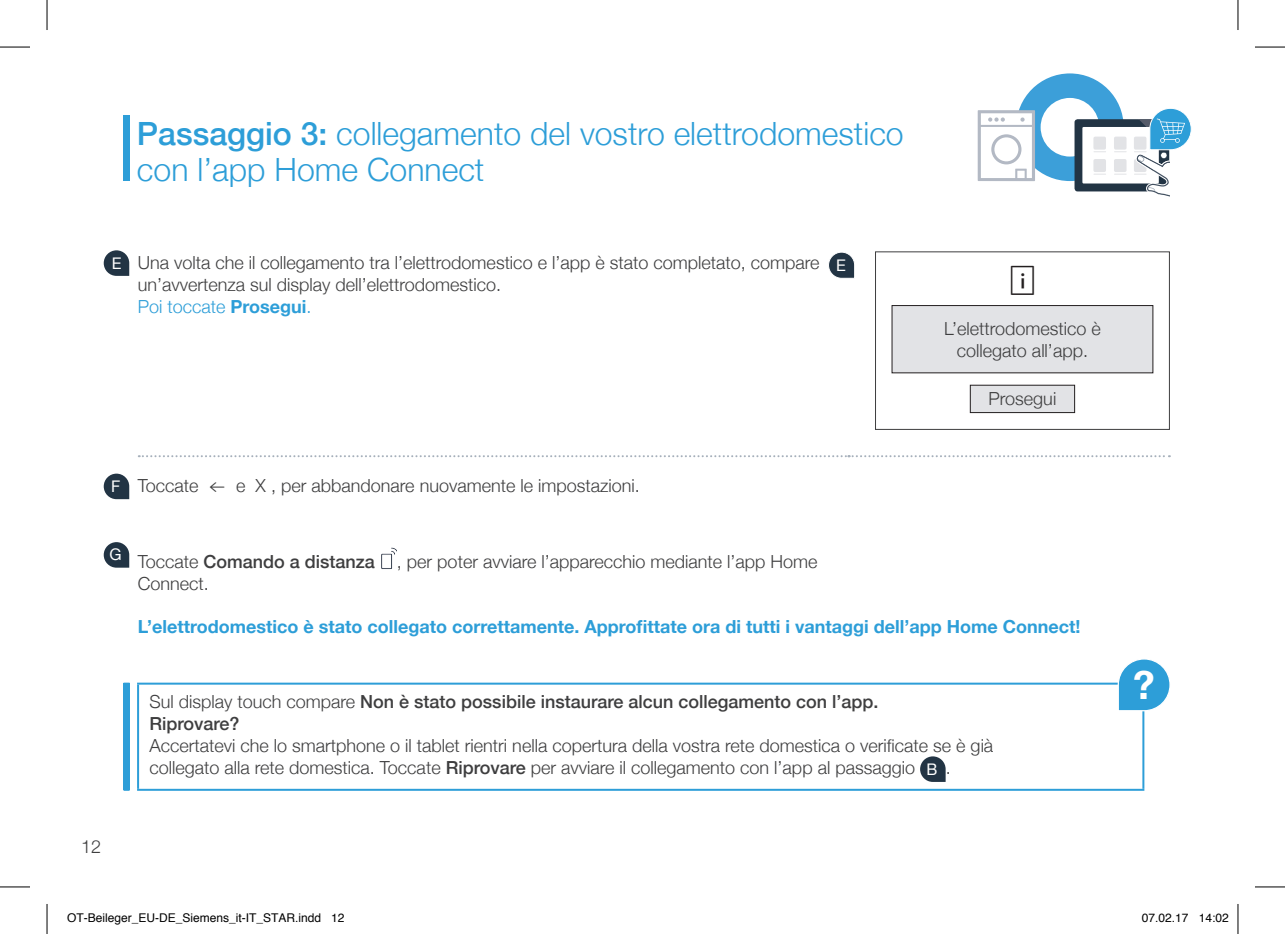
<style>
.page{position:relative;width:1285px;height:934px;background:#fff}
.page>*{position:absolute;margin:0;border:0;box-sizing:border-box;transform-origin:0 0}
.t1{font:700 38.6px "Helvetica Neue";color:#fff}
.t2{font:36px "BSH Symb PW";color:#231f20}
.t3{font:300 32px/36px "Helvetica Neue";color:#2d9ed8}
.t4{font:300 18px/22px "Helvetica Neue";color:#3e3e3f}
.t5{font:700 18px "Helvetica Neue";color:#2d9ed8}
.t6{font:500 18px/22px "Helvetica Neue";color:#3e3e3f}
.t7{font:16px "Helvetica Neue";color:#fff}
.t8{font:12px "Helvetica";color:#000}
.s1{font-weight:500}
.s2{font-weight:400;font-size:16px;color:#fff}
.s3{color:#2d9ed8}
.s4{font-weight:700;color:#2d9ed8}
.s5{font-family:"BSH Symb PW";font-weight:400;font-size:16px}
.s6{font-weight:300}
</style>
<div class="page">
<div style="left:124px;top:115px;width:6px;height:65px;background:#2d9ed8"></div>
<svg style="left:139px;top:455px;width:1031px;height:2px"></svg>
<svg style="left:104px;top:250px;width:25px;height:26px"></svg>
<svg style="left:104px;top:473px;width:25px;height:26px"></svg>
<svg style="left:104px;top:542px;width:25px;height:25px"></svg>
<img style="left:381px;top:547px;width:16px;height:22px">
<svg style="left:977px;top:73px;width:214px;height:124px"></svg>
<svg style="left:828px;top:252px;width:27px;height:27px"></svg>
<div style="left:124px;top:683px;width:6px;height:106px;background:#2d9ed8"></div>
<hr style="left:137px;top:682px;width:1007px;height:2px;background:#2d9ed8">
<hr style="left:137px;top:684px;width:2px;height:104px;background:#2d9ed8">
<hr style="left:1142px;top:684px;width:2px;height:104px;background:#2d9ed8">
<hr style="left:137px;top:788px;width:1007px;height:2px;background:#2d9ed8">
<svg style="left:920px;top:756px;width:25px;height:25px"></svg>
<div style="left:875px;top:251px;width:295px;height:178px;border:1px solid #3e3e3f"></div>
<div style="left:892px;top:305px;width:261px;height:67px;background:#e2e3e6"></div>
<div style="left:891px;top:305px;width:262px;height:68px;border:1px solid #231f20"></div>
<div style="left:970px;top:385px;width:104px;height:27px;background:#e2e3e6"></div>
<div style="left:970px;top:385px;width:105px;height:27px;border:1px solid #231f20"></div>
<svg style="left:1117px;top:659px;width:53px;height:52px"></svg>
<hr style="left:0;top:47px;width:30px;height:1px;background:#000">
<hr style="left:1255px;top:47px;width:30px;height:1px;background:#000">
<hr style="left:0;top:886px;width:30px;height:1px;background:#000">
<hr style="left:1255px;top:886px;width:30px;height:1px;background:#000">
<hr style="left:47px;top:0;width:1px;height:30px;background:#000">
<hr style="left:47px;top:903px;width:1px;height:30px;background:#000">
<hr style="left:1237px;top:0;width:1px;height:30px;background:#000">
<hr style="left:1237px;top:903px;width:1px;height:30px;background:#000">
<h3 class="t3" style="left:137px;top:113px;width:768px"><span class="s1">Passaggio 3:</span> collegamento del vostro elettrodomestico con l’app Home Connect</h3>
<p class="t4" style="left:138px;top:250px;width:683px;text-indent:-26px"><span class="s2">E</span> Una volta che il collegamento tra l’elettrodomestico e l’app è stato completato, compare un’avvertenza sul display dell’elettrodomestico.<br><span class="s3">Poi toccate</span> <span class="s4">Prosegui</span><span class="s3">.</span></p>
<p class="t7" style="left:836px;top:253px;width:11px">E</p>
<p class="t4" style="left:111px;top:473px;width:530px"><span class="s2">F</span> Toccate <span class="s5">§</span> e X , per abbandonare nuovamente le impostazioni.</p>
<h2 class="t2" style="left:1007px;top:263px;width:32px">®</h2>
<p class="t4" style="left:944px;top:316px;width:158px;text-align:center">L’elettrodomestico è collegato all’app.</p>
<p class="t4" style="left:988px;top:387px;width:69px">Prosegui</p>
<p class="t4" style="left:138px;top:549px;width:681px;text-indent:-28px"><sup>G</sup> Toccate <span class="s1">Comando a distanza</span> , per poter avviare l’apparecchio mediante l’app Home<br>Connect.</p>
<p class="t5" style="left:138px;top:612px;width:944px">L’elettrodomestico è stato collegato correttamente. Approfittate ora di tutti i vantaggi dell’app Home Connect!</p>
<p class="t6" style="left:149px;top:689px;width:730px"><span class="s6">Sul display touch compare</span> Non è stato possibile instaurare alcun collegamento con l’app.<br>Riprovare?</p>
<p class="t4" style="left:149px;top:733px;width:845px">Accertatevi che lo smartphone o il tablet rientri nella copertura della vostra rete domestica o verificate se è già collegato alla rete domestica. Toccate <span class="s1">Riprovare</span> per avviare il collegamento con l’app al passaggio <span class="s2">B</span> .</p>
<p class="t4" style="left:81px;top:834px;width:22px">12</p>
<h1 class="t1" style="left:1133px;top:655px;width:23px">?</h1>
<p class="t8" style="left:67px;top:908px;width:279px">OT-Beileger_EU-DE_Siemens_it-IT_STAR.indd 12</p>
<p class="t8" style="left:1142px;top:908px;width:88px">07.02.17 14:02</p>
</div>
